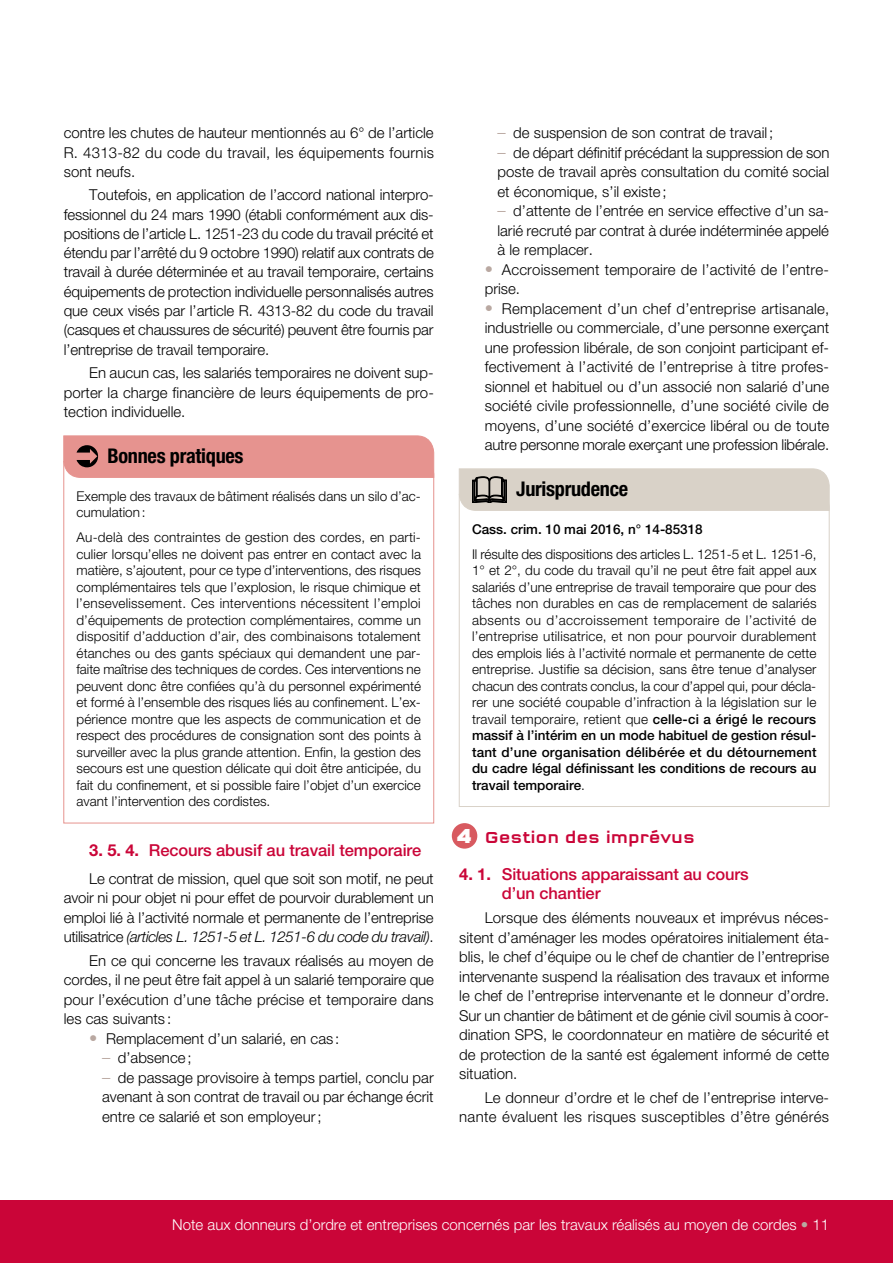
<style>
.page{position:relative;width:893px;height:1263px;background:#fff}
.page>*{position:absolute;margin:0;border:0;box-sizing:border-box;transform-origin:0 0}
.t1{font:21px "Q Type Square Black Majuscles";color:#fff}
.t2{font:700 condensed 20.25px "Helvetica Neue LT Std";letter-spacing:-.015em;color:#000}
.t3{font:500 16.5px/19.5px "Helvetica Neue LT Std";letter-spacing:-.005em;color:#ca0538}
.t4{font:500 16.5px "Q Type Square";letter-spacing:-.005em;color:#ca0538}
.t5{font:300 15px/19.5px "Helvetica Neue LT Std";color:#000;text-align:justify}
.t6{font:300 15px/19.5px "Helvetica Neue LT Std";letter-spacing:.02em;color:#000;text-align:right}
.t7{font:300 15px "Helvetica Neue LT Std";color:#fff}
.t8{font:300 13.5px/16.5px "Helvetica Neue LT Std";color:#000;text-align:justify}
.t9{font:500 13.5px "Helvetica Neue LT Std";color:#000}
.s1{font-weight:700}
.s2{font-style:italic}
.s3{font-size:16.5px;color:#b9a8a1}
.s4{font-weight:500}
.s5{color:#b9a8a1}
</style>
<div class="page">
<div style="left:0;top:1200px;width:893px;height:63px;background:#ca0538"></div>
<svg style="left:63px;top:478px;width:371px;height:346px"></svg>
<div style="left:63px;top:435px;width:371px;height:43px;background:#e6938f"></div>
<svg style="left:458px;top:511px;width:372px;height:296px"></svg>
<svg style="left:458px;top:468px;width:372px;height:43px;background:#d3ccc3"></svg>
<div style="left:452px;top:823px;width:25px;height:26px;background:#d85a60;border-radius:50%"></div>
<p class="t5" style="left:64px;top:123px;width:372px">contre les chutes de hauteur mentionnés au 6° de l’article R. 4313-82 du code du travail, les équipements fournis sont neufs.</p>
<p class="t5" style="left:64px;top:185px;width:372px;text-indent:26px">Toutefois, en application de l’accord national interpro&shy;fessionnel du 24 mars 1990 (établi conformément aux dis&shy;positions de l’article L. 1251-23 du code du travail précité et étendu par l’arrêté du 9 octobre 1990) relatif aux contrats de travail à durée déterminée et au travail temporaire, certains équipements de protection individuelle personnalisés autres que ceux visés par l’article R. 4313-82 du code du travail (casques et chaussures de sécurité) peuvent être fournis par l’entreprise de travail temporaire.</p>
<p class="t5" style="left:64px;top:363px;width:372px;text-indent:26px">En aucun cas, les salariés temporaires ne doivent sup&shy;porter la charge financière de leurs équipements de pro&shy;tection individuelle.</p>
<h2 class="t2" style="left:108px;top:444px;width:137px">Bonnes pratiques</h2>
<p class="t8" style="left:77px;top:487px;width:346px">Exemple des travaux de bâtiment réalisés dans un silo d’ac&shy;cumulation:</p>
<p class="t8" style="left:77px;top:529px;width:346px">Au-delà des contraintes de gestion des cordes, en parti&shy;culier lorsqu’elles ne doivent pas entrer en contact avec la matière, s’ajoutent, pour ce type d’interventions, des risques complémentaires tels que l’explosion, le risque chimique et l’ensevelissement. Ces interventions nécessitent l’emploi d’équipements de protection complémentaires, comme un dispositif d’adduction d’air, des combinaisons totalement étanches ou des gants spéciaux qui demandent une par&shy;faite maîtrise des techniques de cordes. Ces interventions ne peuvent donc être confiées qu’à du personnel expérimenté et formé à l’ensemble des risques liés au confinement. L’ex&shy;périence montre que les aspects de communication et de respect des procédures de consignation sont des points à surveiller avec la plus grande attention. Enfin, la gestion des secours est une question délicate qui doit être anticipée, du fait du confinement, et si possible faire l’objet d’un exercice avant l’intervention des cordistes.</p>
<p class="t3" style="left:89px;top:840px;width:334px"><span class="s1">3. 5. 4.</span> Recours abusif au travail temporaire</p>
<p class="t5" style="left:64px;top:868px;width:371px;text-indent:26px">Le contrat de mission, quel que soit son motif, ne peut avoir ni pour objet ni pour effet de pourvoir durablement un emploi lié à l’activité normale et permanente de l’entreprise utilisatrice <span class="s2">(articles L. 1251-5 et L. 1251-6 du code du travail)</span>.</p>
<p class="t5" style="left:64px;top:950px;width:372px;text-indent:26px">En ce qui concerne les travaux réalisés au moyen de cordes, il ne peut être fait appel à un salarié temporaire que pour l’exécution d’une tâche précise et temporaire dans les cas suivants :</p>
<p class="t5" style="left:89px;top:1028px;width:252px"><span class="s3">•</span> Remplacement d’un salarié, en cas :</p>
<p class="t5" style="left:102px;top:1048px;width:91px"><span class="s3">–</span> d’absence;</p>
<p class="t5" style="left:102px;top:1067px;width:333px"><span class="s3">–</span> de passage provisoire à temps partiel, conclu par avenant à son contrat de travail ou par échange écrit entre ce salarié et son employeur;</p>
<p class="t5" style="left:497px;top:123px;width:277px"><span class="s3">–</span> de suspension de son contrat de travail;</p>
<p class="t5" style="left:497px;top:142px;width:333px"><span class="s3">–</span> de départ définitif précédant la suppression de son poste de travail après consultation du comité social et économique, s’il existe;</p>
<p class="t5" style="left:497px;top:201px;width:333px"><span class="s3">–</span> d’attente de l’entrée en service effective d’un sa&shy;larié recruté par contrat à durée indéterminée appelé à le remplacer.</p>
<p class="t5" style="left:485px;top:259px;width:346px"><span class="s3">•</span> Accroissement temporaire de l’activité de l’entre&shy;prise.</p>
<p class="t5" style="left:485px;top:298px;width:346px"><span class="s3">•</span> Remplacement d’un chef d’entreprise artisanale, industrielle ou commerciale, d’une personne exerçant une profession libérale, de son conjoint participant ef&shy;fectivement à l’activité de l’entreprise à titre profes&shy;sionnel et habituel ou d’un associé non salarié d’une société civile professionnelle, d’une société civile de moyens, d’une société d’exercice libéral ou de toute autre personne morale exerçant une profession libérale.</p>
<h2 class="t2" style="left:516px;top:477px;width:113px">Jurisprudence</h2>
<p class="t9" style="left:472px;top:521px;width:232px">Cass. crim. 10 mai 2016, n° 14-85318</p>
<p class="t8" style="left:472px;top:545px;width:346px">Il résulte des dispositions des articles L. 1251-5 et L. 1251‑6, 1° et 2°, du code du travail qu’il ne peut être fait appel aux salariés d’une entreprise de travail temporaire que pour des tâches non durables en cas de remplacement de salariés absents ou d’accroissement temporaire de l’activité de l’entreprise utilisatrice, et non pour pourvoir durablement des emplois liés à l’activité normale et permanente de cette entreprise. Justifie sa décision, sans être tenue d’analyser chacun des contrats conclus, la cour d’appel qui, pour décla&shy;rer une société coupable d’infraction à la législation sur le travail temporaire, retient que <span class="s4">celle-ci a érigé le recours massif à l’intérim en un mode habituel de gestion résul&shy;tant d’une organisation délibérée et du détournement du cadre légal définissant les conditions de recours au travail temporaire</span>.</p>
<p class="t4" style="left:485px;top:828px;width:212px">Gestion des imprévus</p>
<p class="t3" style="left:502px;top:864px;width:248px;text-indent:-43px"><span class="s1">4. 1.</span> Situations apparaissant au cours d’un chantier</p>
<p class="t5" style="left:459px;top:908px;width:371px;text-indent:26px">Lorsque des éléments nouveaux et imprévus néces&shy;sitent d’aménager les modes opératoires initialement éta&shy;blis, le chef d’équipe ou le chef de chantier de l’entreprise intervenante suspend la réalisation des travaux et informe le chef de l’entreprise intervenante et le donneur d’ordre.<br>Sur un chantier de bâtiment et de génie civil soumis à coor&shy;dination SPS, le coordonnateur en matière de sécurité et de protection de la santé est également informé de cette situation.</p>
<p class="t6" style="left:459px;top:1087px;width:371px">Le donneur d’ordre et le chef de l’entreprise interve&shy;nante évaluent les risques susceptibles d’être générés</p>
<h1 class="t1" style="left:456px;top:824px;width:17px">4</h1>
<p class="t7" style="left:172px;top:1215px;width:658px">Note aux donneurs d’ordre et entreprises concernés par les travaux réalisés au moyen de cordes <span class="s5">•</span> 11</p>
</div>
